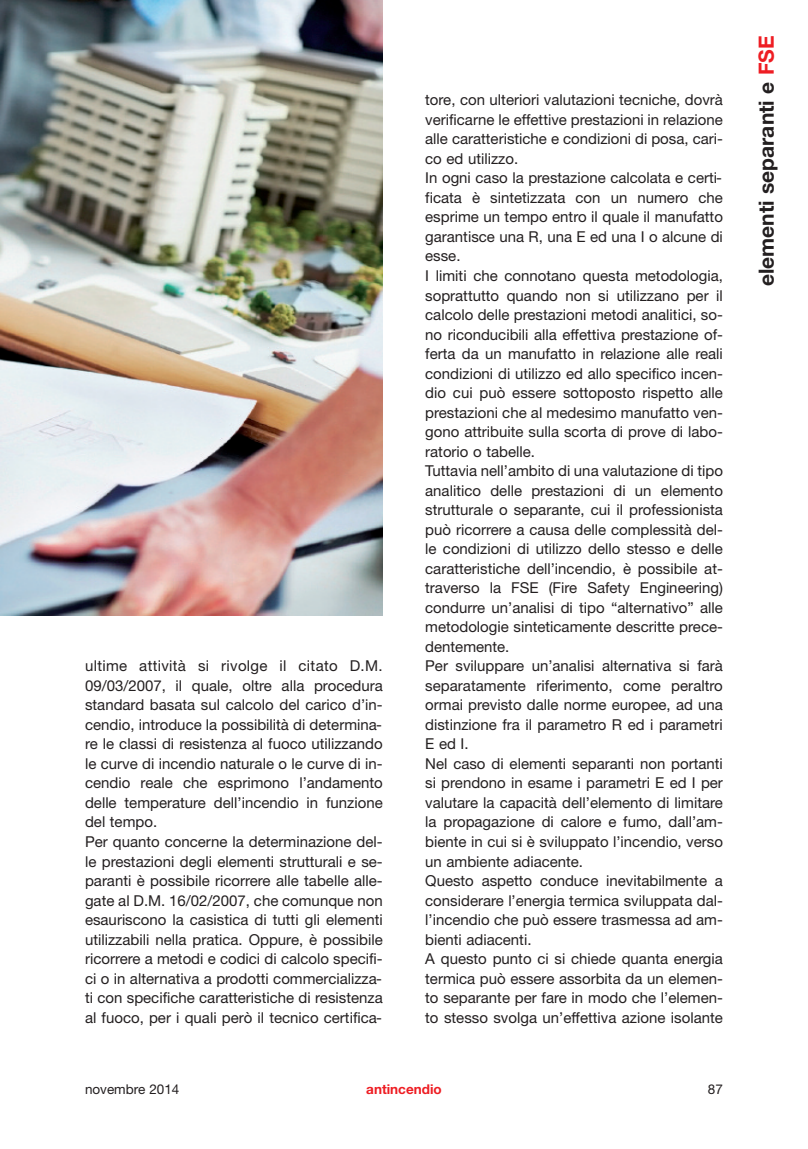
<style>
.page{position:relative;width:808px;height:1149px;background:#fff}
.page>*{position:absolute;margin:0;border:0;box-sizing:border-box;transform-origin:0 0}
.t1{font:700 21px "Helvetica Neue";color:#231f20}
.t2{font:15px/19.5px "Helvetica Neue";color:#231f20}
.t3{font:13.5px "Helvetica Neue";color:#231f20}
.t4{font:700 13.5px "Helvetica Neue";color:#ee1d23}
.s1{color:#ee1d23}
</style>
<div class="page">
<img style="left:0;top:0;width:383px;height:615px">
<p class="t2" style="left:85px;top:655px;width:299px">ultime attività si rivolge il citato D.M.<br>09/03/2007, il quale, oltre alla procedura standard basata sul calcolo del carico d’in&shy;cendio, introduce la possibilità di determina&shy;re le classi di resistenza al fuoco utilizzando le curve di incendio naturale o le curve di in&shy;cendio reale che esprimono l’andamento delle temperature dell’incendio in funzione del tempo.<br>Per quanto concerne la determinazione del&shy;le prestazioni degli elementi strutturali e se&shy;paranti è possibile ricorrere alle tabelle alle&shy;gate al D.M. 16/02/2007, che comunque non esauriscono la casistica di tutti gli elementi utilizzabili nella pratica. Oppure, è possibile ricorrere a metodi e codici di calcolo specifi&shy;ci o in alternativa a prodotti commercializza&shy;ti con specifiche caratteristiche di resistenza al fuoco, per i quali però il tecnico certifica-</p>
<p class="t2" style="left:425px;top:90px;width:299px">tore, con ulteriori valutazioni tecniche, dovrà verificarne le effettive prestazioni in relazione alle caratteristiche e condizioni di posa, cari&shy;co ed utilizzo.<br>In ogni caso la prestazione calcolata e certi&shy;ficata è sintetizzata con un numero che esprime un tempo entro il quale il manufatto garantisce una R, una E ed una I o alcune di esse.<br>I limiti che connotano questa metodologia, soprattutto quando non si utilizzano per il calcolo delle prestazioni metodi analitici, so&shy;no riconducibili alla effettiva prestazione of&shy;ferta da un manufatto in relazione alle reali condizioni di utilizzo ed allo specifico incen&shy;dio cui può essere sottoposto rispetto alle prestazioni che al medesimo manufatto ven&shy;gono attribuite sulla scorta di prove di labo&shy;ratorio o tabelle.<br>Tuttavia nell’ambito di una valutazione di tipo analitico delle prestazioni di un elemento strutturale o separante, cui il professionista può ricorrere a causa delle complessità del&shy;le condizioni di utilizzo dello stesso e delle caratteristiche dell’incendio, è possibile at&shy;traverso la FSE (Fire Safety Engineering) condurre un’analisi di tipo “alternativo” alle metodologie sinteticamente descritte prece&shy;dentemente.<br>Per sviluppare un’analisi alternativa si farà separatamente riferimento, come peraltro ormai previsto dalle norme europee, ad una distinzione fra il parametro R ed i parametri E ed I.<br>Nel caso di elementi separanti non portanti si prendono in esame i parametri E ed I per valutare la capacità dell’elemento di limitare la propagazione di calore e fumo, dall’am&shy;biente in cui si è sviluppato l’incendio, verso un ambiente adiacente.<br>Questo aspetto conduce inevitabilmente a considerare l’energia termica sviluppata dal&shy;l’incendio che può essere trasmessa ad am&shy;bienti adiacenti.<br>A questo punto ci si chiede quanta energia termica può essere assorbita da un elemen&shy;to separante per fare in modo che l’elemen&shy;to stesso svolga un’effettiva azione isolante</p>
<p class="t3" style="left:85px;top:1080px;width:96px">novembre 2014</p>
<p class="t4" style="left:366px;top:1080px;width:77px">antincendio</p>
<p class="t3" style="left:708px;top:1080px;width:17px">87</p>
<h1 class="t1" style="left:753px;top:286px;width:252px;rotate:-90deg">elementi separanti e <span class="s1">FSE</span></h1>
</div>
